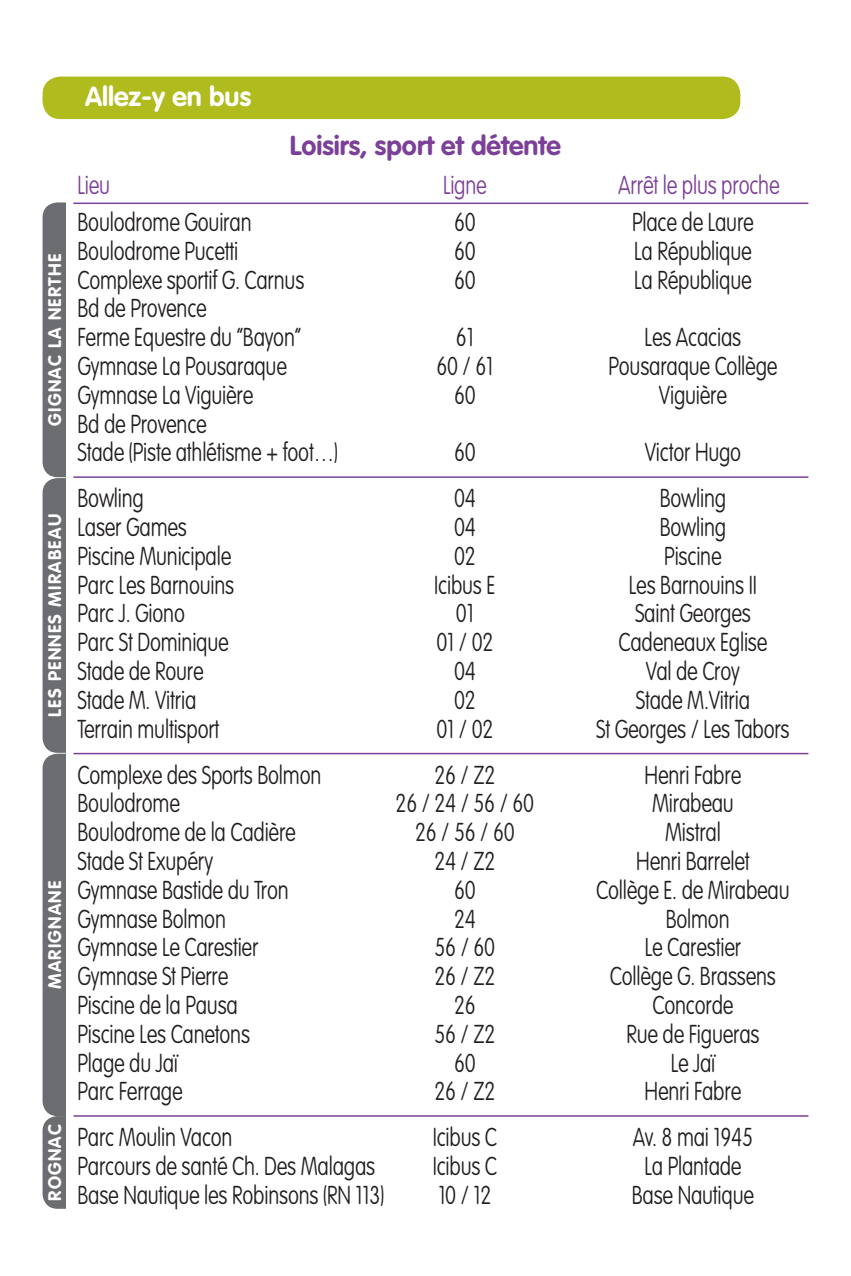
<style>
.page{position:relative;width:851px;height:1276px;background:#fff}
.page>*{position:absolute;margin:0;border:0;box-sizing:border-box;transform-origin:0 0}
.t1{font:700 27px "VAG Rounded Std";color:#7c4099}
.t2{font:700 27px "VAG Rounded Std";color:#fff}
.t3{font:100 25.5px "VAG Rounded Std";letter-spacing:-.01em;color:#231f20;scale:.8 1}
.t4{font:100 25.5px "VAG Rounded Std";letter-spacing:-.01em;color:#7c4099;scale:.8 1}
.t5{font:700 18px "VAG Rounded Std";letter-spacing:.07em;color:#fff}
</style>
<div class="page">
<div style="left:43px;top:202px;width:39px;height:275px;background:#6c6d70;border-radius:15px"></div>
<div style="left:43px;top:478px;width:39px;height:275px;background:#6c6d70;border-radius:15px"></div>
<div style="left:43px;top:753px;width:39px;height:363px;background:#6c6d70;border-radius:15px"></div>
<div style="left:43px;top:1116px;width:39px;height:92px;background:#6c6d70;border-radius:15px"></div>
<div style="left:43px;top:77px;width:697px;height:42px;background:#b0bb1d;border-radius:18px"></div>
<div style="left:65px;top:174px;width:754px;height:1059px;background:#fff"></div>
<hr style="left:73px;top:202px;width:735px;height:2px;background:#7c4099">
<hr style="left:73px;top:476px;width:735px;height:2px;background:#7c4099">
<hr style="left:73px;top:753px;width:735px;height:1px;background:#7c4099">
<hr style="left:73px;top:1115px;width:735px;height:1px;background:#7c4099">
<p class="t5" style="left:44px;top:426px;width:173px;rotate:-90deg">GIGNAC LA NERTHE</p>
<p class="t5" style="left:44px;top:717px;width:204px;rotate:-90deg">LES PENNES MIRABEAU</p>
<p class="t5" style="left:44px;top:989px;width:110px;rotate:-90deg">MARIGNANE</p>
<p class="t5" style="left:44px;top:1200px;width:78px;rotate:-90deg">ROGNAC</p>
<p class="t2" style="left:85px;top:80px;width:167px">Allez-y en bus</p>
<p class="t1" style="left:290px;top:130px;width:272px">Loisirs, sport et détente</p>
<p class="t4" style="left:77px;top:170px;width:42px">Lieu</p>
<p class="t4" style="left:443px;top:170px;width:56px">Ligne</p>
<p class="t4" style="left:618px;top:170px;width:203px">Arrêt le plus proche</p>
<p class="t3" style="left:77px;top:207px;width:219px">Boulodrome Gouiran</p>
<p class="t3" style="left:454px;top:207px;width:29px">60</p>
<p class="t3" style="left:632px;top:207px;width:154px">Place de Laure</p>
<p class="t3" style="left:77px;top:236px;width:202px">Boulodrome Pucetti</p>
<p class="t3" style="left:454px;top:236px;width:29px">60</p>
<p class="t3" style="left:634px;top:236px;width:148px">La République</p>
<p class="t3" style="left:77px;top:265px;width:285px">Complexe sportif G. Carnus</p>
<p class="t3" style="left:454px;top:265px;width:29px">60</p>
<p class="t3" style="left:634px;top:265px;width:148px">La République</p>
<p class="t3" style="left:77px;top:294px;width:163px">Bd de Provence</p>
<p class="t3" style="left:77px;top:323px;width:281px">Ferme Equestre du “Bayon”</p>
<p class="t3" style="left:456px;top:323px;width:24px">61</p>
<p class="t3" style="left:644px;top:323px;width:122px">Les Acacias</p>
<p class="t3" style="left:77px;top:351px;width:263px">Gymnase La Pousaraque</p>
<p class="t3" style="left:436px;top:351px;width:73px">60 / 61</p>
<p class="t3" style="left:608px;top:351px;width:212px">Pousaraque Collège</p>
<p class="t3" style="left:77px;top:380px;width:221px">Gymnase La Viguière</p>
<p class="t3" style="left:454px;top:380px;width:29px">60</p>
<p class="t3" style="left:658px;top:380px;width:87px">Viguière</p>
<p class="t3" style="left:77px;top:409px;width:163px">Bd de Provence</p>
<p class="t3" style="left:77px;top:438px;width:327px">Stade (Piste athlétisme + foot…)</p>
<p class="t3" style="left:454px;top:438px;width:29px">60</p>
<p class="t3" style="left:644px;top:438px;width:122px">Victor Hugo</p>
<p class="t3" style="left:77px;top:484px;width:84px">Bowling</p>
<p class="t3" style="left:454px;top:484px;width:29px">04</p>
<p class="t3" style="left:659px;top:484px;width:84px">Bowling</p>
<p class="t3" style="left:77px;top:512px;width:138px">Laser Games</p>
<p class="t3" style="left:454px;top:512px;width:29px">04</p>
<p class="t3" style="left:659px;top:512px;width:84px">Bowling</p>
<p class="t3" style="left:77px;top:541px;width:194px">Piscine Municipale</p>
<p class="t3" style="left:454px;top:541px;width:29px">02</p>
<p class="t3" style="left:664px;top:541px;width:73px">Piscine</p>
<p class="t3" style="left:77px;top:570px;width:197px">Parc Les Barnouins</p>
<p class="t3" style="left:434px;top:570px;width:78px">Icibus E</p>
<p class="t3" style="left:629px;top:570px;width:161px">Les Barnouins II</p>
<p class="t3" style="left:77px;top:599px;width:136px">Parc J. Giono</p>
<p class="t3" style="left:456px;top:599px;width:24px">01</p>
<p class="t3" style="left:635px;top:599px;width:146px">Saint Georges</p>
<p class="t3" style="left:77px;top:628px;width:190px">Parc St Dominique</p>
<p class="t3" style="left:436px;top:628px;width:73px">01 / 02</p>
<p class="t3" style="left:618px;top:628px;width:187px">Cadeneaux Eglise</p>
<p class="t3" style="left:77px;top:656px;width:159px">Stade de Roure</p>
<p class="t3" style="left:454px;top:656px;width:29px">04</p>
<p class="t3" style="left:646px;top:656px;width:119px">Val de Croy</p>
<p class="t3" style="left:77px;top:685px;width:150px">Stade M. Vitria</p>
<p class="t3" style="left:454px;top:685px;width:29px">02</p>
<p class="t3" style="left:635px;top:685px;width:144px">Stade M.Vitria</p>
<p class="t3" style="left:77px;top:714px;width:179px">Terrain multisport</p>
<p class="t3" style="left:436px;top:714px;width:73px">01 / 02</p>
<p class="t3" style="left:596px;top:714px;width:243px">St Georges / Les Tabors</p>
<p class="t3" style="left:77px;top:760px;width:306px">Complexe des Sports Bolmon</p>
<p class="t3" style="left:434px;top:760px;width:78px">26 / Z2</p>
<p class="t3" style="left:644px;top:760px;width:122px">Henri Fabre</p>
<p class="t3" style="left:77px;top:789px;width:129px">Boulodrome</p>
<p class="t3" style="left:395px;top:789px;width:175px">26 / 24 / 56 / 60</p>
<p class="t3" style="left:652px;top:789px;width:104px">Mirabeau</p>
<p class="t3" style="left:77px;top:817px;width:274px">Boulodrome de la Cadière</p>
<p class="t3" style="left:415px;top:817px;width:126px">26 / 56 / 60</p>
<p class="t3" style="left:665px;top:817px;width:71px">Mistral</p>
<p class="t3" style="left:77px;top:846px;width:171px">Stade St Exupéry</p>
<p class="t3" style="left:434px;top:846px;width:78px">24 / Z2</p>
<p class="t3" style="left:636px;top:846px;width:143px">Henri Barrelet</p>
<p class="t3" style="left:77px;top:875px;width:265px">Gymnase Bastide du Tron</p>
<p class="t3" style="left:454px;top:875px;width:29px">60</p>
<p class="t3" style="left:596px;top:875px;width:243px">Collège E. de Mirabeau</p>
<p class="t3" style="left:77px;top:904px;width:187px">Gymnase Bolmon</p>
<p class="t3" style="left:454px;top:904px;width:29px">24</p>
<p class="t3" style="left:665px;top:904px;width:81px">Bolmon</p>
<p class="t3" style="left:77px;top:933px;width:228px">Gymnase Le Carestier</p>
<p class="t3" style="left:434px;top:933px;width:77px">56 / 60</p>
<p class="t3" style="left:644px;top:933px;width:122px">Le Carestier</p>
<p class="t3" style="left:77px;top:961px;width:190px">Gymnase St Pierre</p>
<p class="t3" style="left:434px;top:961px;width:78px">26 / Z2</p>
<p class="t3" style="left:610px;top:961px;width:209px">Collège G. Brassens</p>
<p class="t3" style="left:77px;top:990px;width:202px">Piscine de la Pausa</p>
<p class="t3" style="left:454px;top:990px;width:29px">26</p>
<p class="t3" style="left:652px;top:990px;width:103px">Concorde</p>
<p class="t3" style="left:77px;top:1019px;width:217px">Piscine Les Canetons</p>
<p class="t3" style="left:434px;top:1019px;width:78px">56 / Z2</p>
<p class="t3" style="left:626px;top:1019px;width:168px">Rue de Figueras</p>
<p class="t3" style="left:77px;top:1048px;width:127px">Plage du Jaï</p>
<p class="t3" style="left:454px;top:1048px;width:29px">60</p>
<p class="t3" style="left:670px;top:1048px;width:57px">Le Jaï</p>
<p class="t3" style="left:77px;top:1077px;width:133px">Parc Ferrage</p>
<p class="t3" style="left:434px;top:1077px;width:78px">26 / Z2</p>
<p class="t3" style="left:644px;top:1077px;width:122px">Henri Fabre</p>
<p class="t3" style="left:77px;top:1122px;width:195px">Parc Moulin Vacon</p>
<p class="t3" style="left:432px;top:1122px;width:82px">Icibus C</p>
<p class="t3" style="left:632px;top:1122px;width:152px">Av. 8 mai 1945</p>
<p class="t3" style="left:77px;top:1151px;width:373px">Parcours de santé Ch. Des Malagas</p>
<p class="t3" style="left:432px;top:1151px;width:82px">Icibus C</p>
<p class="t3" style="left:644px;top:1151px;width:123px">La Plantade</p>
<p class="t3" style="left:77px;top:1180px;width:385px">Base Nautique les Robinsons (RN 113)</p>
<p class="t3" style="left:438px;top:1180px;width:68px">10 / 12</p>
<p class="t3" style="left:631px;top:1180px;width:154px">Base Nautique</p>
</div>
